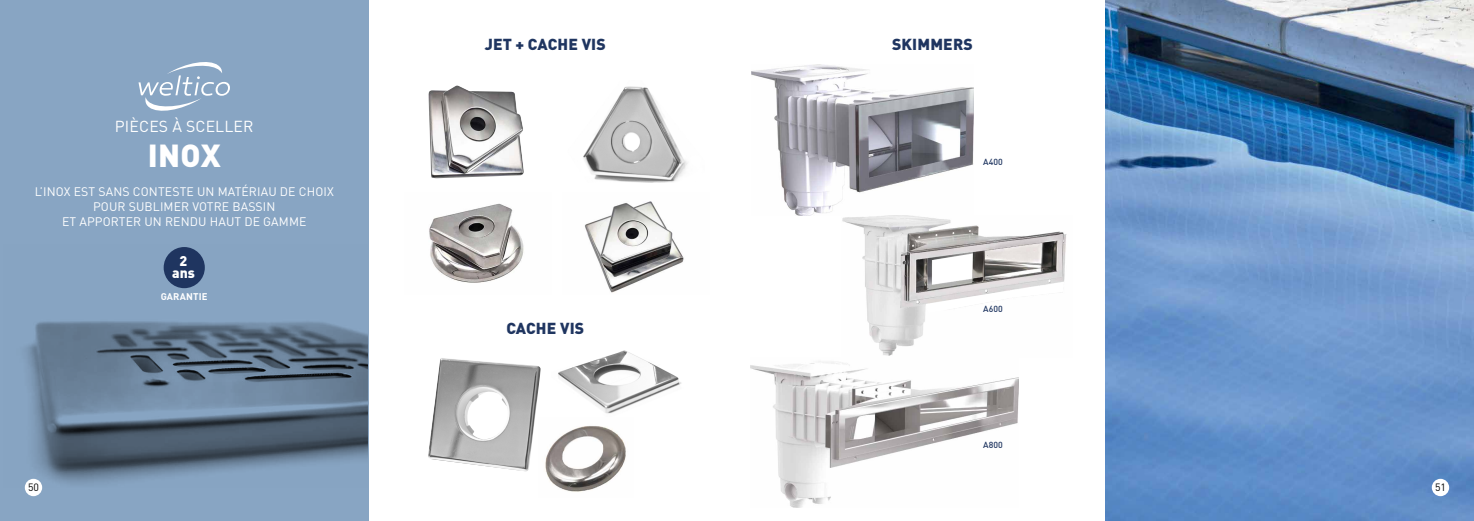
<style>
.page{position:relative;width:1474px;height:521px;background:#fff}
.page>*{position:absolute;margin:0;border:0;box-sizing:border-box;transform-origin:0 0}
.t1{font:900 31.5px "DINOT";color:#fff}
.t2{font:900 15.75px "DINOT";letter-spacing:.01em;color:#1f3560}
.t3{font:15.75px "DINOT";letter-spacing:.01em;color:#fff}
.t4{font:900 14px/12.2px "DINOT";color:#fff;text-align:center}
.t5{font:12.25px/14.9px "DINOT";letter-spacing:.01em;color:#fff;text-align:center}
.t6{font:10.5px "DINOT";color:#000}
.t7{font:700 9.62px "DINOT";letter-spacing:.02em;color:#fff}
.t8{font:500 8.75px "DINOT";color:#1f3560}
</style>
<div class="page">
<img style="left:752px;top:64px;width:221px;height:151px">
<img style="left:750px;top:361px;width:268px;height:147px">
<div style="left:0;top:0;width:368px;height:521px;background:#88a5c3"></div>
<img style="left:24px;top:247px;width:344px;height:240px">
<img style="left:1105px;top:0;width:368px;height:521px">
<svg style="left:138px;top:62px;width:92px;height:49px"></svg>
<div style="left:164px;top:247px;width:41px;height:41px;background:#1f3560;border-radius:50%"></div>
<div style="left:25px;top:479px;width:17px;height:17px;background:#fff;border-radius:50%"></div>
<div style="left:1431px;top:479px;width:18px;height:17px;background:#fff;border-radius:50%"></div>
<img style="left:428px;top:358px;width:113px;height:114px">
<img style="left:558px;top:350px;width:123px;height:64px">
<img style="left:538px;top:417px;width:88px;height:75px">
<img style="left:842px;top:215px;width:225px;height:141px">
<img style="left:428px;top:85px;width:96px;height:93px">
<img style="left:583px;top:86px;width:105px;height:96px">
<img style="left:429px;top:203px;width:95px;height:80px">
<img style="left:585px;top:201px;width:99px;height:92px">
<p class="t3" style="left:115px;top:116px;width:140px">PIÈCES À SCELLER</p>
<h1 class="t1" style="left:148px;top:134px;width:74px">INOX</h1>
<p class="t5" style="left:35px;top:184px;width:300px">L’INOX EST SANS CONTESTE UN MATÉRIAU DE CHOIX<br>POUR SUBLIMER VOTRE BASSIN<br>ET APPORTER UN RENDU HAUT DE GAMME</p>
<p class="t4" style="left:172px;top:254px;width:24px">2 ans</p>
<p class="t7" style="left:161px;top:290px;width:49px">GARANTIE</p>
<p class="t2" style="left:485px;top:34px;width:123px">JET + CACHE VIS</p>
<p class="t2" style="left:506px;top:317px;width:79px">CACHE VIS</p>
<p class="t2" style="left:892px;top:34px;width:82px">SKIMMERS</p>
<p class="t8" style="left:983px;top:156px;width:21px">A400</p>
<p class="t8" style="left:983px;top:303px;width:21px">A600</p>
<p class="t8" style="left:983px;top:438px;width:21px">A800</p>
<p class="t6" style="left:28px;top:480px;width:12px">50</p>
<p class="t6" style="left:1434px;top:480px;width:12px">51</p>
</div>
